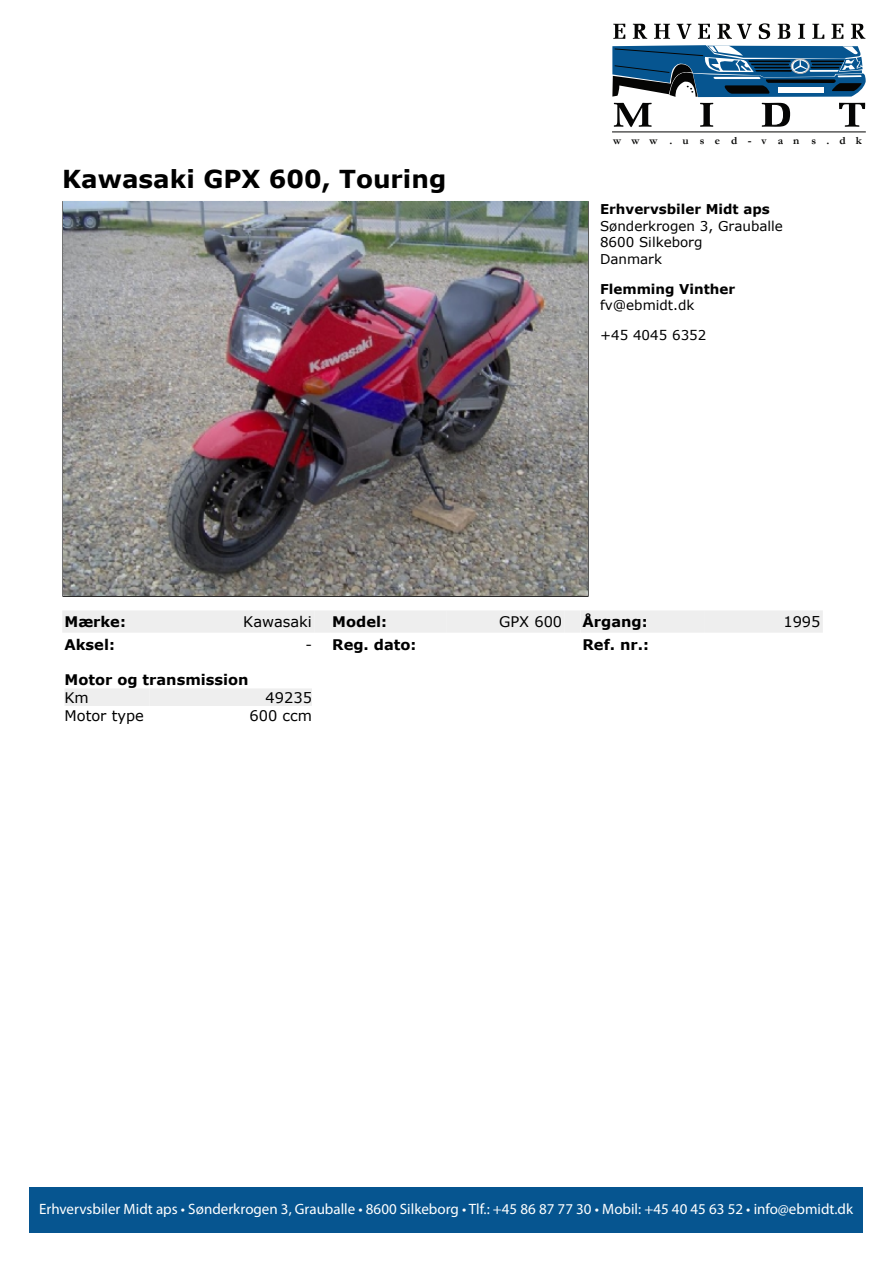
<style>
.page{position:relative;width:893px;height:1263px;background:#fff}
.page>*{position:absolute;margin:0;border:0;box-sizing:border-box;transform-origin:0 0}
.t1{font:700 24.75px "Verdana";color:#000}
.t2{font:15px "Myriad Pro";color:#fff}
.t3{font:700 14.7px "Verdana";color:#000}
.t4{font:14.7px "Verdana";color:#000}
.t5{font:13.5px/16.4px "Verdana";color:#000}
.t6{font:700 13.5px "Verdana";color:#000}
.t7{font:700 11.1px "Garamond";letter-spacing:.9em;color:#050504}
.s1{font-weight:400}
</style>
<div class="page">
<svg style="left:613px;top:24px;width:12px;height:15px"></svg>
<svg style="left:633px;top:24px;width:14px;height:15px"></svg>
<svg style="left:654px;top:24px;width:16px;height:15px"></svg>
<svg style="left:677px;top:24px;width:14px;height:15px"></svg>
<svg style="left:698px;top:24px;width:12px;height:15px"></svg>
<svg style="left:759px;top:23px;width:11px;height:16px"></svg>
<svg style="left:798px;top:24px;width:7px;height:15px"></svg>
<svg style="left:812px;top:24px;width:12px;height:15px"></svg>
<svg style="left:831px;top:24px;width:12px;height:15px"></svg>
<svg style="left:851px;top:24px;width:14px;height:15px"></svg>
<svg style="left:614px;top:103px;width:38px;height:24px"></svg>
<svg style="left:700px;top:103px;width:13px;height:24px"></svg>
<svg style="left:762px;top:103px;width:28px;height:24px"></svg>
<svg style="left:839px;top:103px;width:26px;height:24px"></svg>
<svg style="left:612px;top:45px;width:254px;height:52px;background:#36678c"></svg>
<hr style="left:612px;top:131px;width:254px;height:1px;background:#050504">
<svg style="left:717px;top:24px;width:35px;height:15px"></svg>
<svg style="left:778px;top:24px;width:12px;height:15px"></svg>
<div style="left:29px;top:1187px;width:834px;height:46px;background:#065590"></div>
<div style="left:62px;top:610px;width:124px;height:23px;background:#eee"></div>
<div style="left:186px;top:610px;width:128px;height:23px;background:#eee"></div>
<div style="left:314px;top:610px;width:16px;height:23px;background:#eee"></div>
<div style="left:330px;top:610px;width:116px;height:23px;background:#eee"></div>
<div style="left:446px;top:610px;width:118px;height:23px;background:#eee"></div>
<div style="left:564px;top:610px;width:16px;height:23px;background:#eee"></div>
<img style="left:62px;top:201px;width:527px;height:396px">
<div style="left:580px;top:610px;width:124px;height:23px;background:#eee"></div>
<div style="left:704px;top:610px;width:119px;height:23px;background:#eee"></div>
<div style="left:64px;top:688px;width:86px;height:18px;background:#eee"></div>
<div style="left:150px;top:688px;width:162px;height:18px;background:#eee"></div>
<h1 class="t1" style="left:62px;top:163px;width:386px">Kawasaki GPX 600, Touring</h1>
<p class="t7" style="left:613px;top:133px;width:250px">www .used-van s.dk</p>
<p class="t6" style="left:600px;top:201px;width:171px">Erhvervsbiler Midt aps</p>
<p class="t5" style="left:600px;top:217px;width:184px">Sønderkrogen 3, Grauballe<br>8600 Silkeborg<br>Danmark</p>
<p class="t6" style="left:600px;top:280px;width:137px">Flemming Vinther</p>
<p class="t5" style="left:600px;top:296px;width:96px">fv@ebmidt.dk</p>
<p class="t5" style="left:600px;top:326px;width:108px">+45 4045 6352</p>
<p class="t3" style="left:64px;top:613px;width:63px">Mærke:</p>
<p class="t4" style="left:243px;top:613px;width:70px">Kawasaki</p>
<p class="t3" style="left:332px;top:613px;width:56px">Model:</p>
<p class="t4" style="left:499px;top:613px;width:65px">GPX 600</p>
<p class="t3" style="left:582px;top:613px;width:67px">Årgang:</p>
<p class="t4" style="left:783px;top:613px;width:39px">1995</p>
<p class="t3" style="left:64px;top:635px;width:52px">Aksel:</p>
<p class="t3" style="left:305px;top:635px;width:113px"><span class="s1">-</span> Reg. dato:</p>
<p class="t3" style="left:582px;top:635px;width:68px">Ref. nr.:</p>
<p class="t3" style="left:64px;top:671px;width:186px">Motor og transmission</p>
<p class="t4" style="left:64px;top:688px;width:26px">Km</p>
<p class="t4" style="left:266px;top:688px;width:48px">49235</p>
<p class="t4" style="left:64px;top:706px;width:81px">Motor type</p>
<p class="t4" style="left:250px;top:706px;width:64px">600 ccm</p>
<p class="t2" style="left:39px;top:1199px;width:815px">Erhvervsbiler Midt aps • Sønderkrogen 3, Grauballe • 8600 Silkeborg • Tlf.: +45 86 87 77 30 • Mobil: +45 40 45 63 52 • info@ebmidt.dk</p>
</div>
